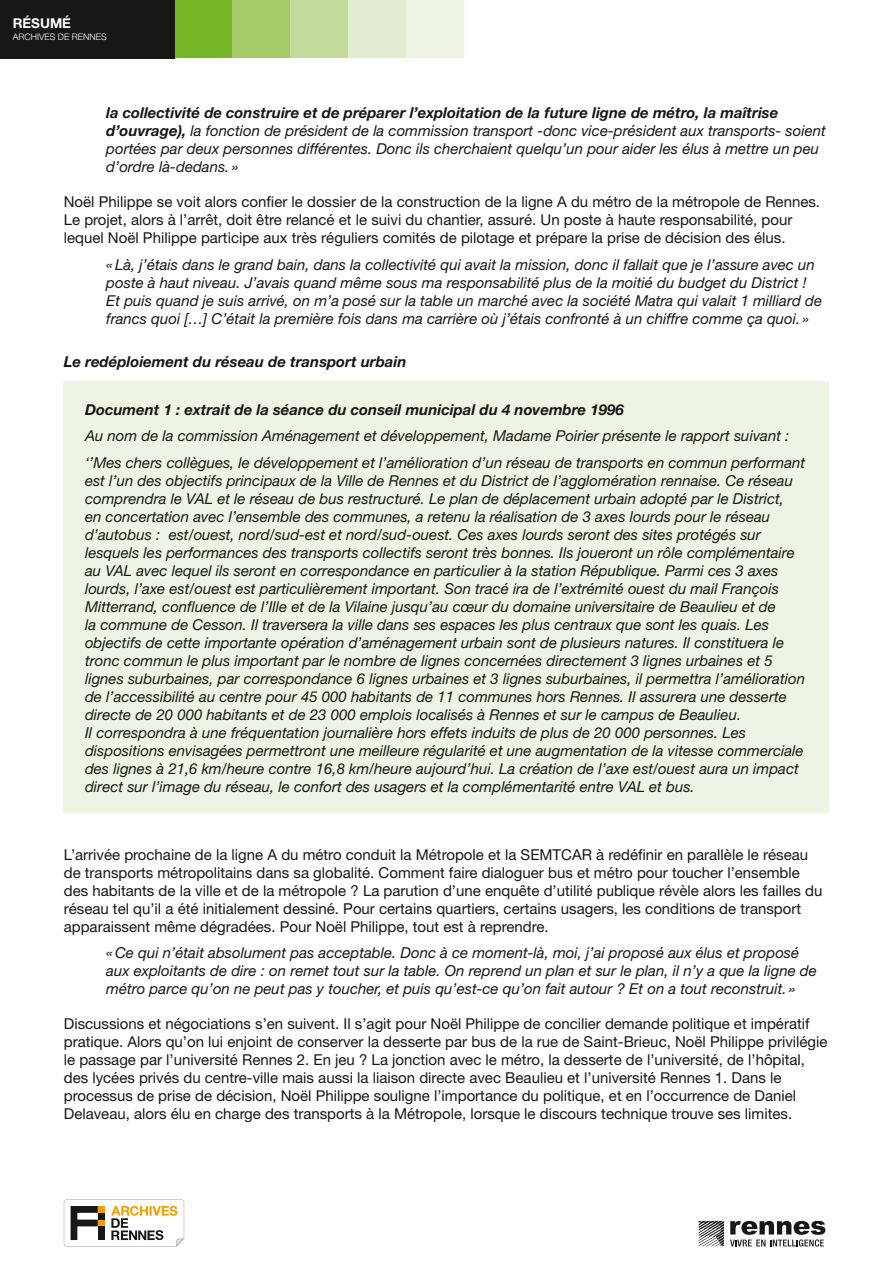
<style>
.page{position:relative;width:893px;height:1263px;background:#fff}
.page>*{position:absolute;margin:0;border:0;box-sizing:border-box;transform-origin:0 0}
.t1{font:italic 15px/18px "Helvetica Neue";color:#181716}
.t2{font:15px/18px "Helvetica Neue";color:#181716}
.t3{font:italic 700 15px "Helvetica Neue";color:#181716}
.t4{font:700 13.5px "Helvetica Neue";color:#fff}
.t5{font:300 9px "Helvetica Neue";color:#fff}
.s1{font-weight:700}
</style>
<div class="page">
<div style="left:348px;top:0;width:58px;height:58px;background:#e2edcf"></div>
<div style="left:406px;top:0;width:58px;height:58px;background:#eef4e3"></div>
<div style="left:290px;top:0;width:58px;height:58px;background:#c3db9a"></div>
<div style="left:232px;top:0;width:58px;height:58px;background:#a7cc6c"></div>
<div style="left:174px;top:0;width:58px;height:58px;background:#75b726"></div>
<div style="left:0;top:0;width:174px;height:58px;background:#181716"></div>
<svg style="left:64px;top:1199px;width:120px;height:48px"></svg>
<div style="left:98px;top:1226px;width:7px;height:14px;background:#181716"></div>
<div style="left:98px;top:1213px;width:7px;height:6px;background:#181716"></div>
<svg style="left:699px;top:1221px;width:25px;height:25px"></svg>
<svg style="left:730px;top:1221px;width:95px;height:25px"></svg>
<div style="left:64px;top:382px;width:765px;height:431px;background:#eef4e3"></div>
<p class="t4" style="left:13px;top:15px;width:60px">RÉSUMÉ</p>
<p class="t5" style="left:13px;top:32px;width:96px">ARCHIVES DE RENNES</p>
<p class="t1" style="left:106px;top:103px;width:721px"><span class="s1">la collectivité de construire et de préparer l’exploitation de la future ligne de métro, la maîtrise d’ouvrage),</span> la fonction de président de la commission transport -donc vice-président aux transports- soient portées par deux personnes différentes. Donc ils cherchaient quelqu’un pour aider les élus à mettre un peu d’ordre là-dedans. »</p>
<p class="t2" style="left:64px;top:192px;width:758px">Noël Philippe se voit alors confier le dossier de la construction de la ligne A du métro de la métropole de Rennes.<br>Le projet, alors à l’arrêt, doit être relancé et le suivi du chantier, assuré. Un poste à haute responsabilité, pour lequel Noël Philippe participe aux très réguliers comités de pilotage et prépare la prise de décision des élus.</p>
<p class="t1" style="left:106px;top:255px;width:717px">«Là, j’étais dans le grand bain, dans la collectivité qui avait la mission, donc il fallait que je l’assure avec un poste à haut niveau. J’avais quand même sous ma responsabilité plus de la moitié du budget du District !<br>Et puis quand je suis arrivé, on m’a posé sur la table un marché avec la société Matra qui valait 1 milliard de francs quoi […] C’était la première fois dans ma carrière où j’étais confronté à un chiffre comme ça quoi. »</p>
<p class="t3" style="left:64px;top:352px;width:344px">Le redéploiement du réseau de transport urbain</p>
<p class="t3" style="left:85px;top:400px;width:540px">Document 1 : extrait de la séance du conseil municipal du 4 novembre 1996</p>
<p class="t1" style="left:85px;top:422px;width:722px;line-height:26.5px">Au nom de la commission Aménagement et développement, Madame Poirier présente le rapport suivant : ‘’Mes chers collègues, le développement et l’amélioration d’un réseau de transports en commun performant</p>
<p class="t1" style="left:85px;top:471px;width:722px">est l’un des objectifs principaux de la Ville de Rennes et du District de l’agglomération rennaise. Ce réseau comprendra le VAL et le réseau de bus restructuré. Le plan de déplacement urbain adopté par le District,<br>en concertation avec l’ensemble des communes, a retenu la réalisation de 3 axes lourds pour le réseau d’autobus : est/ouest, nord/sud-est et nord/sud-ouest. Ces axes lourds seront des sites protégés sur lesquels les performances des transports collectifs seront très bonnes. Ils joueront un rôle complémentaire au VAL avec lequel ils seront en correspondance en particulier à la station République. Parmi ces 3 axes lourds, l’axe est/ouest est particulièrement important. Son tracé ira de l’extrémité ouest du mail François Mitterrand, confluence de l’Ille et de la Vilaine jusqu’au cœur du domaine universitaire de Beaulieu et de<br>la commune de Cesson. Il traversera la ville dans ses espaces les plus centraux que sont les quais. Les objectifs de cette importante opération d’aménagement urbain sont de plusieurs natures. Il constituera le tronc commun le plus important par le nombre de lignes concernées directement 3 lignes urbaines et 5 lignes suburbaines, par correspondance 6 lignes urbaines et 3 lignes suburbaines, il permettra l’amélioration de l’accessibilité au centre pour 45 000 habitants de 11 communes hors Rennes. Il assurera une desserte directe de 20 000 habitants et de 23 000 emplois localisés à Rennes et sur le campus de Beaulieu.<br>Il correspondra à une fréquentation journalière hors effets induits de plus de 20 000 personnes. Les dispositions envisagées permettront une meilleure régularité et une augmentation de la vitesse commerciale des lignes à 21,6 km/heure contre 16,8 km/heure aujourd’hui. La création de l’axe est/ouest aura un impact direct sur l’image du réseau, le confort des usagers et la complémentarité entre VAL et bus.</p>
<p class="t2" style="left:64px;top:845px;width:760px">L’arrivée prochaine de la ligne A du métro conduit la Métropole et la SEMTCAR à redéfinir en parallèle le réseau de transports métropolitains dans sa globalité. Comment faire dialoguer bus et métro pour toucher l’ensemble des habitants de la ville et de la métropole ? La parution d’une enquête d’utilité publique révèle alors les failles du réseau tel qu’il a été initialement dessiné. Pour certains quartiers, certains usagers, les conditions de transport apparaissent même dégradées. Pour Noël Philippe, tout est à reprendre.</p>
<p class="t1" style="left:106px;top:944px;width:712px">«Ce qui n’était absolument pas acceptable. Donc à ce moment-là, moi, j’ai proposé aux élus et proposé aux exploitants de dire : on remet tout sur la table. On reprend un plan et sur le plan, il n’y a que la ligne de métro parce qu’on ne peut pas y toucher, et puis qu’est-ce qu’on fait autour ? Et on a tout reconstruit. »</p>
<p class="t2" style="left:64px;top:1015px;width:765px">Discussions et négociations s’en suivent. Il s’agit pour Noël Philippe de concilier demande politique et impératif pratique. Alors qu’on lui enjoint de conserver la desserte par bus de la rue de Saint-Brieuc, Noël Philippe privilégie le passage par l’université Rennes 2. En jeu ? La jonction avec le métro, la desserte de l’université, de l’hôpital, des lycées privés du centre-ville mais aussi la liaison directe avec Beaulieu et l’université Rennes 1. Dans le processus de prise de décision, Noël Philippe souligne l’importance du politique, et en l’occurrence de Daniel Delaveau, alors élu en charge des transports à la Métropole, lorsque le discours technique trouve ses limites.</p>
</div>
